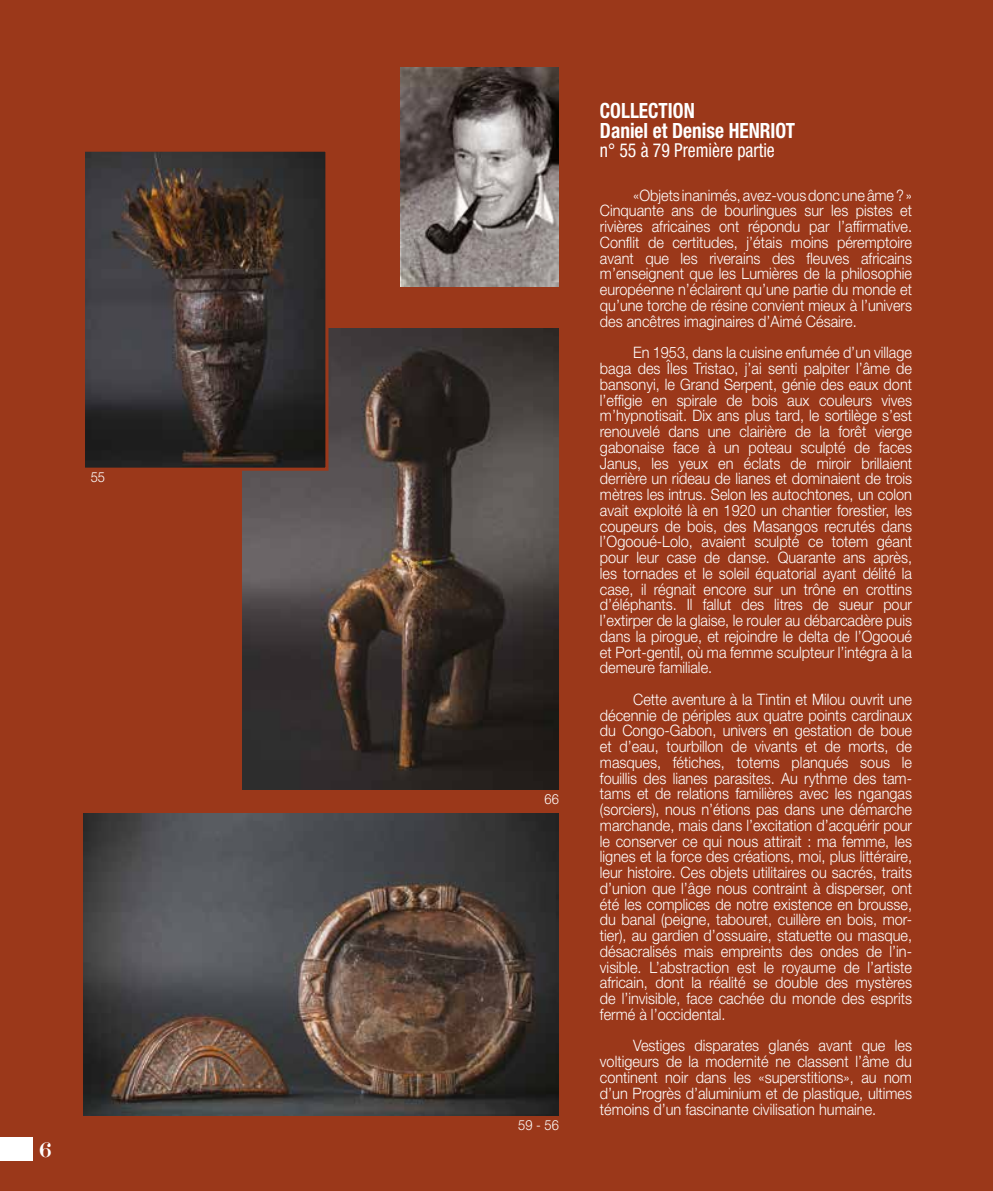
<style>
.page{position:relative;width:993px;height:1191px;background:#fff}
.page>*{position:absolute;margin:0;border:0;box-sizing:border-box;transform-origin:0 0}
.t1{font:700 condensed 21px/19.2px "Helvetica Neue LT Std";color:#fff;scale:.92 1}
.t2{font:21px "Didona";color:#fff}
.t3{font:condensed 19.25px "Helvetica Neue LT Std";color:#fff;scale:.92 1}
.t4{font:300 15.75px/15.8px "Helvetica Neue LT Std";color:#fff;text-align:justify;scale:.92 1}
.t5{font:300 14px "Helvetica Neue LT Std";color:#fff;scale:.92 1}
</style>
<div class="page">
<div style="left:0;top:0;width:992px;height:1191px;background:#9b381a"></div>
<div style="left:0;top:1137px;width:32px;height:24px;background:#fff"></div>
<img style="left:83px;top:813px;width:475px;height:302px">
<img style="left:242px;top:328px;width:316px;height:461px">
<img style="left:86px;top:153px;width:238px;height:314px">
<div style="left:82px;top:149px;width:246px;height:322px;border:3px solid #9b381a"></div>
<img style="left:400px;top:67px;width:158px;height:219px">
<p class="t5" style="left:91px;top:469px;width:17px">55</p>
<h1 class="t2" style="left:39px;top:1138px;width:14px">6</h1>
<p class="t5" style="left:544px;top:791px;width:17px">66</p>
<p class="t5" style="left:518px;top:1116px;width:46px">59 - 56</p>
<h1 class="t1" style="left:599px;top:101px;width:214px">COLLECTION<br>Daniel et Denise HENRIOT</h1>
<p class="t3" style="left:599px;top:139px;width:191px">n° 55 à 79 Première partie</p>
<p class="t4" style="left:599px;top:187px;width:341px;text-indent:33px">«Objets inanimés, avez-vous donc une âme ? » Cinquante ans de bourlingues sur les pistes et rivières africaines ont répondu par l’affirmative.<br>Conflit de certitudes, j’étais moins péremptoire avant que les riverains des fleuves africains m’enseignent que les Lumières de la philosophie européenne n’éclairent qu’une partie du monde et qu’une torche de résine convient mieux à l’univers des ancêtres imaginaires d’Aimé Césaire.</p>
<p class="t4" style="left:599px;top:344px;width:341px;text-indent:33px">En 1953, dans la cuisine enfumée d’un village baga des Îles Tristao, j’ai senti palpiter l’âme de bansonyi, le Grand Serpent, génie des eaux dont l’effigie en spirale de bois aux couleurs vives m’hypnotisait. Dix ans plus tard, le sortilège s’est renouvelé dans une clairière de la forêt vierge gabonaise face à un poteau sculpté de faces Janus, les yeux en éclats de miroir brillaient derrière un rideau de lianes et dominaient de trois mètres les intrus. Selon les autochtones, un colon avait exploité là en 1920 un chantier forestier, les coupeurs de bois, des Masangos recrutés dans l’Ogooué-Lolo, avaient sculpté ce totem géant pour leur case de danse. Quarante ans après, les tornades et le soleil équatorial ayant délité la case, il régnait encore sur un trône en crottins d’éléphants. Il fallut des litres de sueur pour l’extirper de la glaise, le rouler au débarcadère puis dans la pirogue, et rejoindre le delta de l’Ogooué et Port-gentil, où ma femme sculpteur l’intégra à la demeure familiale.</p>
<p class="t4" style="left:599px;top:691px;width:341px;text-indent:33px">Cette aventure à la Tintin et Milou ouvrit une décennie de périples aux quatre points cardinaux du Congo-Gabon, univers en gestation de boue et d’eau, tourbillon de vivants et de morts, de masques, fétiches, totems planqués sous le fouillis des lianes parasites. Au rythme des tam&shy;tams et de relations familières avec les ngangas (sorciers), nous n’étions pas dans une démarche marchande, mais dans l’excitation d’acquérir pour le conserver ce qui nous attirait : ma femme, les lignes et la force des créations, moi, plus littéraire, leur histoire. Ces objets utilitaires ou sacrés, traits d’union que l’âge nous contraint à disperser, ont été les complices de notre existence en brousse, du banal (peigne, tabouret, cuillère en bois, mor&shy;tier), au gardien d’ossuaire, statuette ou masque, désacralisés mais empreints des ondes de l’in&shy;visible. L’abstraction est le royaume de l’artiste africain, dont la réalité se double des mystères de l’invisible, face cachée du monde des esprits fermé à l’occidental.</p>
<p class="t4" style="left:599px;top:1037px;width:341px;text-indent:33px">Vestiges disparates glanés avant que les voltigeurs de la modernité ne classent l’âme du continent noir dans les «superstitions», au nom d’un Progrès d’aluminium et de plastique, ultimes témoins d’un fascinante civilisation humaine.</p>
</div>
